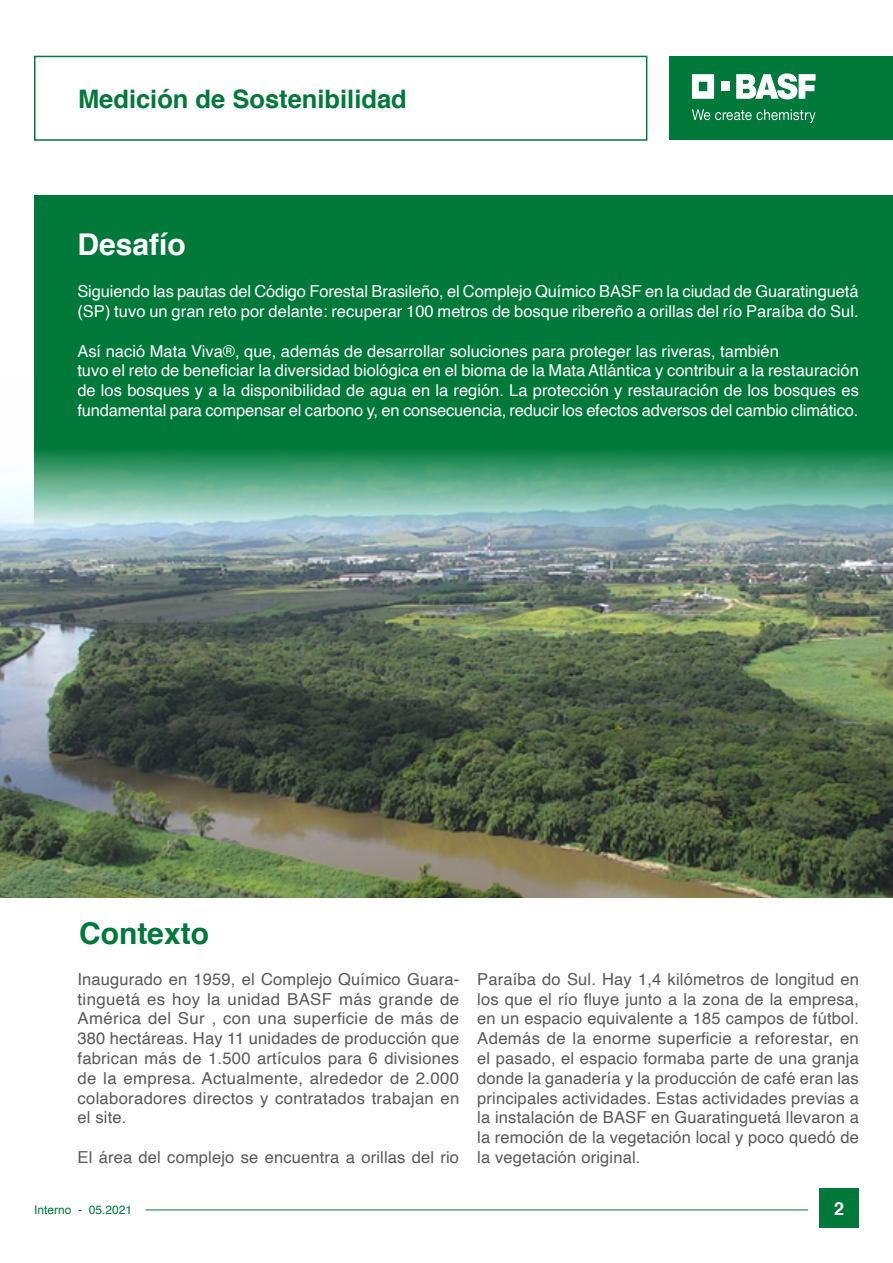
<style>
.page{position:relative;width:893px;height:1263px;background:#fff}
.page>*{position:absolute;margin:0;border:0;box-sizing:border-box;transform-origin:0 0}
.t1{font:700 30px "Helvetica";color:#00793a}
.t2{font:700 30px "Helvetica";color:#fff}
.t3{font:700 25.5px "Helvetica";color:#00793a}
.t4{font:700 18px "Helvetica";color:#fff}
.t5{font:16.5px/19.8px "Helvetica";letter-spacing:.01em;color:#58595b;text-align:justify}
.t6{font:16.5px/19.8px "Helvetica";color:#fff}
.t7{font:12px "Helvetica";color:#00793a}
</style>
<div class="page">
<div style="left:669px;top:56px;width:224px;height:84px;background:#00793a"></div>
<svg style="left:692px;top:74px;width:22px;height:25px"></svg>
<div style="left:721px;top:82px;width:8px;height:9px;background:#fff"></div>
<svg style="left:736px;top:73px;width:80px;height:26px"></svg>
<svg style="left:692px;top:109px;width:124px;height:14px"></svg>
<div style="left:34px;top:196px;width:859px;height:408px;background:#00793a"></div>
<div style="left:34px;top:56px;width:613px;height:85px;border:2px solid #00793a"></div>
<hr style="left:146px;top:1209px;width:662px;height:1px;background:#00793a">
<div style="left:819px;top:1188px;width:40px;height:40px;background:#00793a"></div>
<img style="left:0;top:452px;width:893px;height:445px">
<h2 class="t3" style="left:78px;top:78px;width:330px">Medición de Sostenibilidad</h2>
<h1 class="t2" style="left:77px;top:220px;width:110px">Desafío</h1>
<p class="t6" style="left:77px;top:282px;width:783px">Siguiendo las pautas del Código Forestal Brasileño, el Complejo Químico BASF en la ciudad de Guaratinguetá (SP) tuvo un gran reto por delante: recuperar 100 metros de bosque ribereño a orillas del río Paraíba do Sul.</p>
<p class="t6" style="left:77px;top:341px;width:783px">Así nació Mata Viva®, que, además de desarrollar soluciones para proteger las riveras, también<br>tuvo el reto de beneficiar la diversidad biológica en el bioma de la Mata Atlántica y contribuir a la restauración de los bosques y a la disponibilidad de agua en la región. La protección y restauración de los bosques es fundamental para compensar el carbono y, en consecuencia, reducir los efectos adversos del cambio climático.</p>
<h1 class="t1" style="left:79px;top:909px;width:131px">Contexto</h1>
<p class="t5" style="left:78px;top:969px;width:383px">Inaugurado en 1959, el Complejo Químico Guara&shy;tinguetá es hoy la unidad BASF más grande de América del Sur , con una superficie de más de 380 hectáreas. Hay 11 unidades de producción que fabrican más de 1.500 artículos para 6 divisiones de la empresa. Actualmente, alrededor de 2.000 colaboradores directos y contratados trabajan en el site.</p>
<p class="t5" style="left:78px;top:1148px;width:383px">El área del complejo se encuentra a orillas del rio</p>
<p class="t5" style="left:477px;top:969px;width:383px">Paraíba do Sul. Hay 1,4 kilómetros de longitud en los que el río fluye junto a la zona de la empresa, en un espacio equivalente a 185 campos de fútbol.<br>Además de la enorme superficie a reforestar, en el pasado, el espacio formaba parte de una granja donde la ganadería y la producción de café eran las principales actividades. Estas actividades previas a la instalación de BASF en Guaratinguetá llevaron a la remoción de la vegetación local y poco quedó de la vegetación original.</p>
<p class="t7" style="left:34px;top:1200px;width:100px">Interno - 05.2021</p>
<p class="t4" style="left:834px;top:1194px;width:12px">2</p>
</div>
